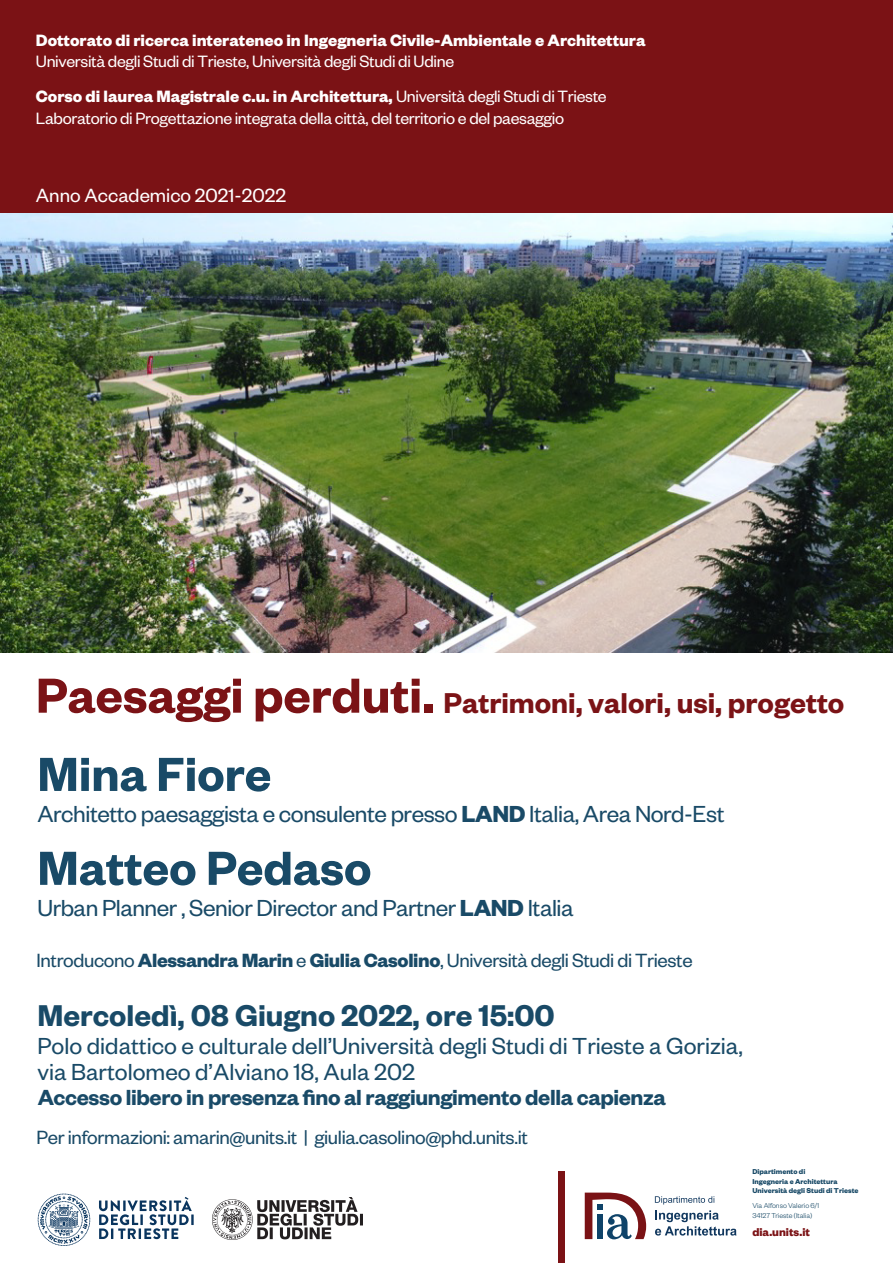
<style>
.page{position:relative;width:893px;height:1263px;background:#fff}
.page>*{position:absolute;margin:0;border:0;box-sizing:border-box;transform-origin:0 0}
.t1{font:600 52.5px "Founders Grotesk";color:#194a67}
.t2{font:600 33px "Founders Grotesk";color:#194a67}
.t3{font:600 31.5px "Founders Grotesk";color:#7b1316}
.t4{font:25.5px/25.5px "Founders Grotesk";letter-spacing:-.015em;color:#194a67}
.t5{font:600 24px "Founders Grotesk";letter-spacing:-.015em;color:#194a67}
.t6{font:21px "Founders Grotesk";letter-spacing:-.015em;color:#194a67}
.t7{font:21px "Founders Grotesk";color:#fff}
.t8{font:700 18px "Founders Grotesk";color:#fff}
.t9{font:18px "Founders Grotesk";letter-spacing:-.015em;color:#fff}
.t10{font:700 12.45px "Founders Grotesk";color:#7b1215}
.t11{font:700 7.8px/9.3px "Founders Grotesk";color:#194a67}
.t12{font:300 7.8px/10.4px "Founders Grotesk";color:#194a67}
.s1{font-weight:400}
.s2{font-size:54px}
.s3{font-weight:700}
</style>
<div class="page">
<img style="left:0;top:213px;width:893px;height:439px">
<svg style="left:99px;top:1197px;width:95px;height:42px"></svg>
<svg style="left:38px;top:1193px;width:52px;height:53px"></svg>
<img style="left:213px;top:1197px;width:149px;height:43px">
<div style="left:559px;top:1171px;width:6px;height:92px;background:#7b1215"></div>
<svg style="left:585px;top:1192px;width:61px;height:47px"></svg>
<svg style="left:655px;top:1196px;width:59px;height:8px"></svg>
<svg style="left:655px;top:1210px;width:81px;height:25px"></svg>
<div style="left:0;top:0;width:893px;height:213px;background:#7b1215"></div>
<p class="t8" style="left:36px;top:29px;width:611px">Dottorato di ricerca interateneo in Ingegneria Civile-Ambientale e Architettura</p>
<p class="t9" style="left:36px;top:51px;width:420px">Università degli Studi di Trieste, Università degli Studi di Udine</p>
<p class="t8" style="left:36px;top:85px;width:572px">Corso di laurea Magistrale c.u. in Architettura, <span class="s1">Università degli Studi di Trieste</span></p>
<p class="t9" style="left:36px;top:107px;width:530px">Laboratorio di Progettazione integrata della città, del territorio e del paesaggio</p>
<p class="t7" style="left:36px;top:183px;width:252px">Anno Accademico 2021-2022</p>
<p class="t3" style="left:36px;top:683px;width:810px"><span class="s2">Paesaggi perduti.</span> Patrimoni, valori, usi, progetto</p>
<h1 class="t1" style="left:37px;top:741px;width:235px">Mina Fiore</h1>
<p class="t4" style="left:37px;top:800px;width:689px">Architetto paesaggista e consulente presso <span class="s3">LAND</span> Italia, Area Nord-Est</p>
<h1 class="t1" style="left:37px;top:835px;width:336px">Matteo Pedaso</h1>
<p class="t4" style="left:37px;top:893px;width:538px">Urban Planner , Senior Director and Partner <span class="s3">LAND</span> Italia</p>
<p class="t6" style="left:37px;top:948px;width:658px">Introducono <span class="s3">Alessandra Marin</span> e <span class="s3">Giulia Casolino</span>, Università degli Studi di Trieste</p>
<p class="t2" style="left:37px;top:995px;width:519px">Mercoledì, 08 Giugno 2022, ore 15:00</p>
<p class="t4" style="left:37px;top:1032px;width:707px">Polo didattico e culturale dell’Università degli Studi di Trieste a Gorizia, via Bartolomeo d’Alviano 18, Aula 202</p>
<p class="t5" style="left:38px;top:1082px;width:630px">Accesso libero in presenza fino al raggiungimento della capienza</p>
<p class="t6" style="left:37px;top:1124px;width:493px">Per informazioni: amarin@units.it | giulia.casolino@phd.units.it</p>
<p class="t11" style="left:752px;top:1166px;width:108px">Dipartimento di<br>Ingegneria e Architettura<br>Università degli Studi di Trieste</p>
<p class="t12" style="left:752px;top:1200px;width:68px">Via Alfonso Valerio 6/1<br>34127 Trieste (Italia)</p>
<p class="t10" style="left:752px;top:1224px;width:59px">dia.units.it</p>
</div>
